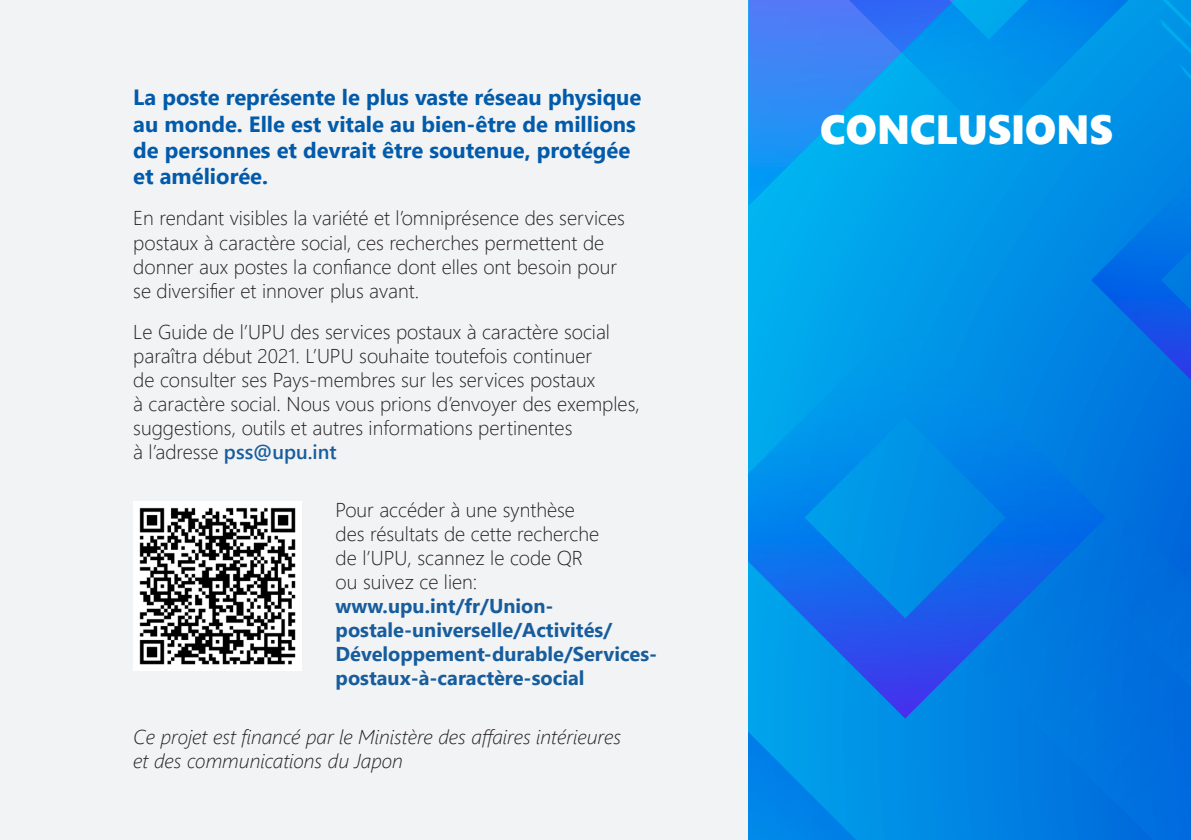
<style>
.page{position:relative;width:1191px;height:840px;background:#fff}
.page>*{position:absolute;margin:0;border:0;box-sizing:border-box;transform-origin:0 0}
.t1{font:40.6px "Segoe UI Black";color:#fff}
.t2{font:700 22px/26.4px "Segoe UI";color:#015aaa}
.t3{font:300 20px/24px "Segoe UI";color:#231f20}
.t4{font:700 20px/24px "Segoe UI";color:#175d9e}
.t5{font:italic 300 20px/24px "Segoe UI";color:#231f20}
.s1{font-weight:600;color:#175d9e}
.s2{font-weight:300;color:#231f20}
</style>
<div class="page">
<div style="left:0;top:0;width:767px;height:839px;background:#f2f3f4"></div>
<svg style="left:748px;top:718px;width:89px;height:121px"></svg>
<svg style="left:748px;top:316px;width:101px;height:402px"></svg>
<svg style="left:837px;top:378px;width:354px;height:461px"></svg>
<div style="left:1080px;top:420px;width:111px;height:51px;background:#0073de"></div>
<div style="left:821px;top:140px;width:28px;height:66px;background:#00afee"></div>
<svg style="left:748px;top:0;width:73px;height:305px"></svg>
<svg style="left:788px;top:0;width:61px;height:140px"></svg>
<svg style="left:849px;top:0;width:342px;height:420px"></svg>
<img style="left:133px;top:501px;width:168px;height:168px">
<p class="t2" style="left:133px;top:82px;width:510px">La poste représente le plus vaste réseau physique au monde. Elle est vitale au bien-être de millions de personnes et devrait être soutenue, protégée et améliorée.</p>
<p class="t3" style="left:133px;top:204px;width:493px">En rendant visibles la variété et l’omniprésence des services postaux à caractère social, ces recherches permettent de donner aux postes la confiance dont elles ont besoin pour se diversifier et innover plus avant.</p>
<p class="t3" style="left:133px;top:317px;width:508px">Le Guide de l’UPU des services postaux à caractère social paraîtra début 2021. L’UPU souhaite toutefois continuer<br>de consulter ses Pays-membres sur les services postaux<br>à caractère social. Nous vous prions d’envoyer des exemples, suggestions, outils et autres informations pertinentes<br>à l’adresse <span class="s1">pss@upu.int</span></p>
<p class="t4" style="left:335px;top:496px;width:323px"><span class="s2">Pour accéder à une synthèse<br>des résultats de cette recherche<br>de l’UPU, scannez le code QR<br>ou suivez ce lien: </span>www.upu.int/fr/Union&shy;postale-universelle/Activités/<br>Développement-durable/Services&shy;postaux-à-caractère-social</p>
<p class="t5" style="left:133px;top:722px;width:489px">Ce projet est financé par le Ministère des affaires intérieures et des communications du Japon</p>
<p class="t1" style="left:820px;top:100px;width:294px">CONCLUSIONS</p>
</div>
